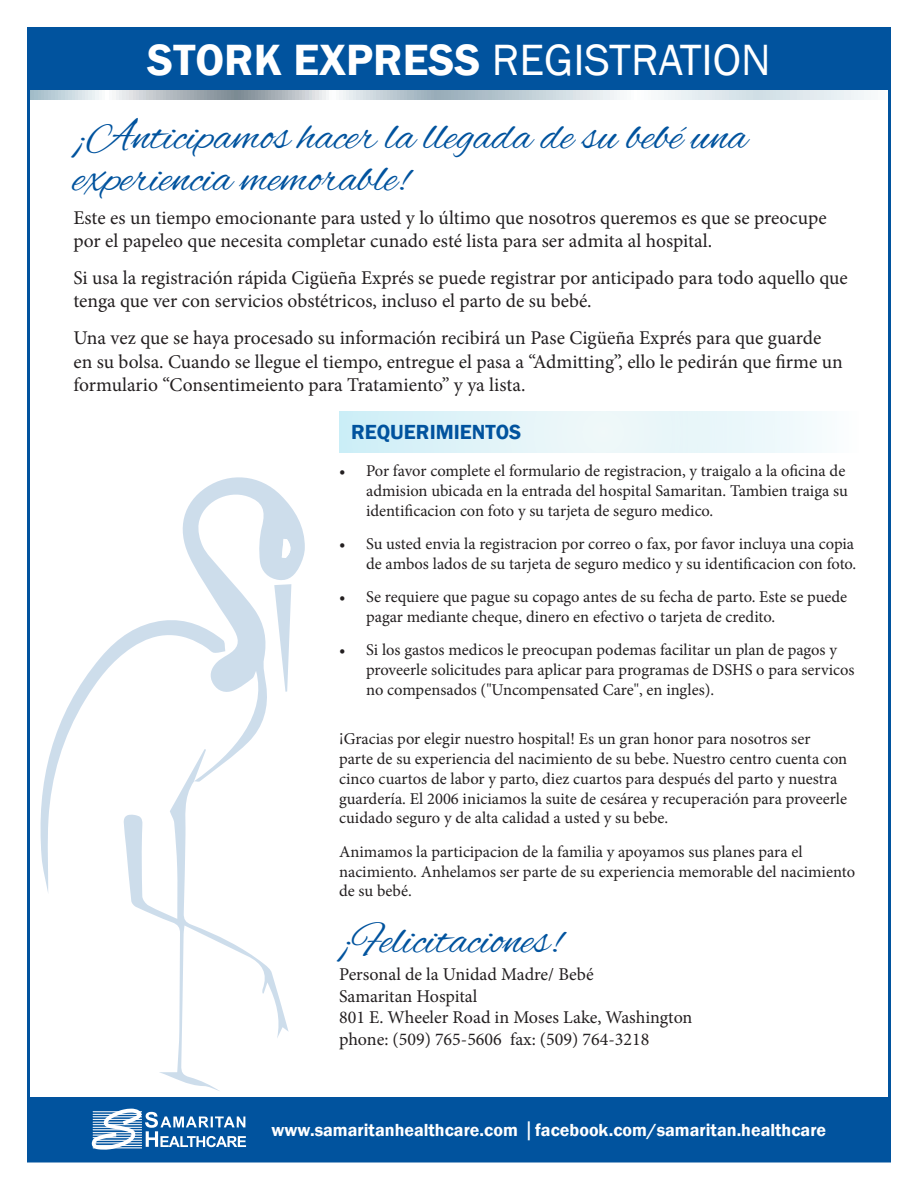
<style>
.page{position:relative;width:918px;height:1188px;background:#fff}
.page>*{position:absolute;margin:0;border:0;box-sizing:border-box;transform-origin:0 0}
.Paragraph_Style_1{font:45px/42px "Alex Brush";color:#01539e}
.t1{font:600 45px "Franklin Gothic";color:#fff}
.t2{font:600 21px "Franklin Gothic";color:#01539e}
.t3{font:19.5px/23.4px "Minion Pro";color:#231f20}
.t4{font:18px/21.6px "Minion Pro";color:#231f20}
.t5{font:600 18px "Franklin Gothic";color:#fff}
.t6{font:16.5px/19.8px "Minion Pro";color:#231f20}
.s1{font-weight:400}
.s2{font-family:"OCRA Std";font-weight:400}
</style>
<div class="page">
<svg style="left:130px;top:894px;width:159px;height:197px"></svg>
<svg style="left:40px;top:620px;width:154px;height:274px"></svg>
<svg style="left:176px;top:477px;width:129px;height:305px"></svg>
<div style="left:27px;top:27px;width:864px;height:64px;background:#01539e"></div>
<svg style="left:31px;top:91px;width:837px;height:8px"></svg>
<div style="left:27px;top:1097px;width:864px;height:64px;background:#01539e"></div>
<svg style="left:92px;top:1109px;width:154px;height:41px"></svg>
<div style="left:339px;top:411px;width:527px;height:41px;background:linear-gradient(to right,#d4eff6,#f9fcfc)"></div>
<p class="t1" style="left:147px;top:32px;width:625px">STORK EXPRESS <span class="s1">REGISTRATION</span></p>
<p class="Paragraph_Style_1" style="left:73px;top:118px;width:675px">¡Anticipamos hacer la llegada de su bebé una experiencia memorable!</p>
<p class="t3" style="left:73px;top:206px;width:755px">Este es un tiempo emocionante para usted y lo último que nosotros queremos es que se preocupe por el papeleo que necesita completar cunado esté lista para ser admita al hospital.</p>
<p class="t3" style="left:73px;top:266px;width:776px">Si usa la registración rápida Cigüeña Exprés se puede registrar por anticipado para todo aquello que tenga que ver con servicios obstétricos, incluso el parto de su bebé.</p>
<p class="t3" style="left:73px;top:327px;width:771px">Una vez que se haya procesado su información recibirá un Pase Cigüeña Exprés para que guarde en su bolsa. Cuando se llegue el tiempo, entregue el pasa a “Admitting”, ello le pedirán que firme un formulario “Consentimeiento para Tratamiento” y ya lista.</p>
<p class="t2" style="left:351px;top:419px;width:172px">REQUERIMIENTOS</p>
<p class="t6" style="left:366px;top:461px;width:483px;text-indent:-27px">• Por favor complete el formulario de registracion, y traigalo a la oficina de admision ubicada en la entrada del hospital Samaritan. Tambien traiga su identificacion con foto y su tarjeta de seguro medico.</p>
<p class="t6" style="left:339px;top:534px;width:519px;text-align:right">• Su usted envia la registracion por correo o fax, por favor incluya una copia de ambos lados de su tarjeta de seguro medico y su identificacion con foto.</p>
<p class="t6" style="left:366px;top:587px;width:483px;text-indent:-27px">• Se requiere que pague su copago antes de su fecha de parto. Este se puede pagar mediante cheque, dinero en efectivo o tarjeta de credito.</p>
<p class="t6" style="left:366px;top:640px;width:490px;text-indent:-27px">• Si los gastos medicos le preocupan podemas facilitar un plan de pagos y proveerle solicitudes para aplicar para programas de DSHS o para servicos no compensados ("Uncompensated Care", en ingles).</p>
<p class="t6" style="left:339px;top:729px;width:510px">¡Gracias por elegir nuestro hospital! Es un gran honor para nosotros ser parte de su experiencia del nacimiento de su bebe. Nuestro centro cuenta con cinco cuartos de labor y parto, diez cuartos para después del parto y nuestra guardería. El 2006 iniciamos la suite de cesárea y recuperación para proveerle cuidado seguro y de alta calidad a usted y su bebe.</p>
<p class="t6" style="left:339px;top:842px;width:518px">Animamos la participacion de la familia y apoyamos sus planes para el nacimiento. Anhelamos ser parte de su experiencia memorable del nacimiento de su bebé.</p>
<p class="Paragraph_Style_1" style="left:339px;top:922px;width:224px">¡Felicitaciones!</p>
<p class="t4" style="left:339px;top:964px;width:256px">Personal de la Unidad Madre/ Bebé</p>
<p class="t4" style="left:339px;top:985px;width:355px">Samaritan Hospital<br>801 E. Wheeler Road in Moses Lake, Washington</p>
<p class="t4" style="left:339px;top:1029px;width:312px">phone: (509) 765-5606 fax: (509) 764-3218</p>
<p class="t5" style="left:272px;top:1119px;width:556px">www.samaritanhealthcare.com <span class="s2">|</span>facebook.com/samaritan.healthcare</p>
</div>
